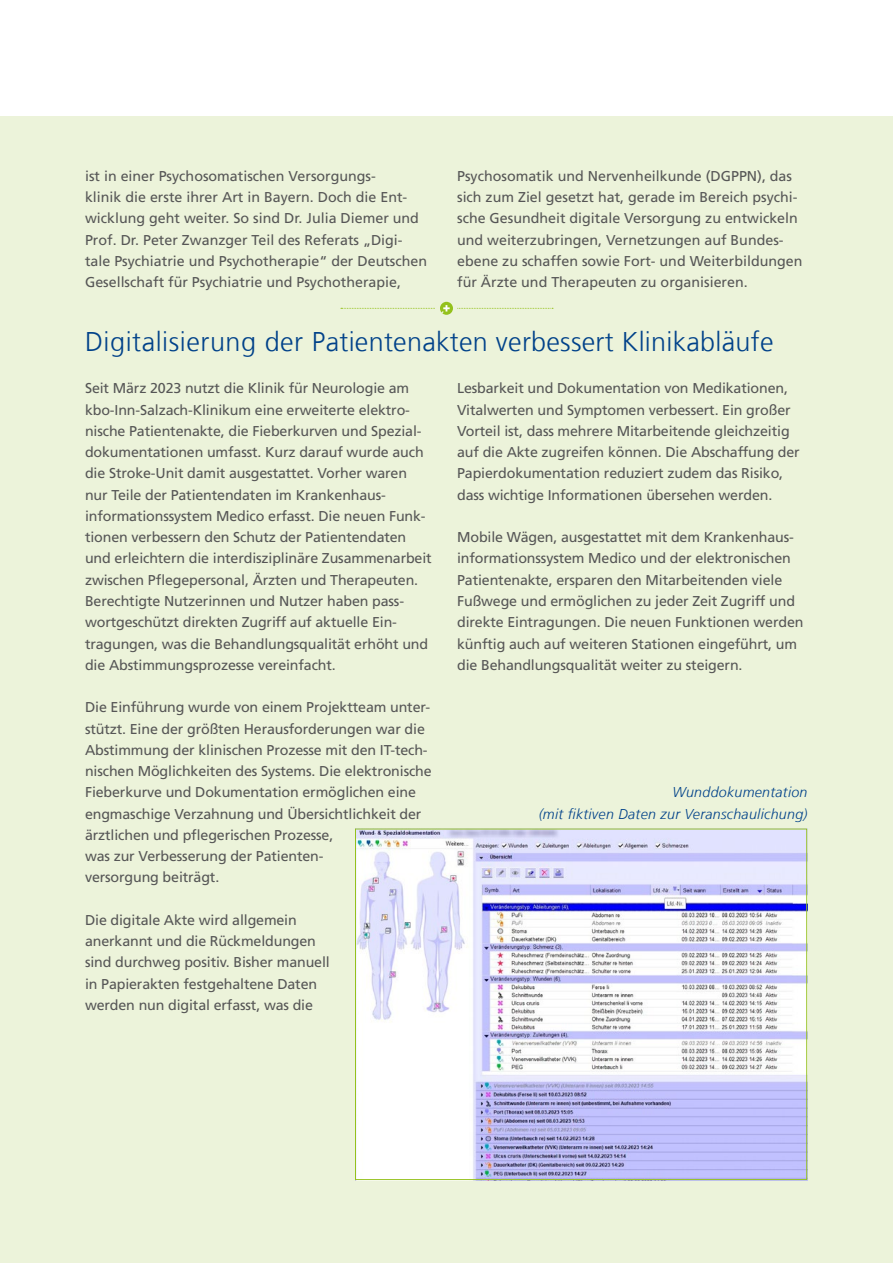
<style>
.page{position:relative;width:893px;height:1263px;background:#fff}
.page>*{position:absolute;margin:0;border:0;box-sizing:border-box;transform-origin:0 0}
.t1{font:300 27px "Frutiger LT Com";letter-spacing:.01em;color:#004189}
.t2{font:14.25px/21.3px "Frutiger LT Com";letter-spacing:-.01em;color:#565656}
.t3{font:italic 300 14.25px/21.3px "Frutiger LT Com";letter-spacing:.02em;color:#004189;text-align:right}
</style>
<div class="page">
<div style="left:0;top:117px;width:893px;height:1146px;background:#ecf3da"></div>
<img style="left:357px;top:830px;width:448px;height:348px">
<div style="left:355px;top:828px;width:452px;height:352px;border:1px solid #94c11c"></div>
<svg style="left:341px;top:302px;width:212px;height:13px"></svg>
<p class="t2" style="left:85px;top:165px;width:344px">ist in einer Psychosomatischen Versorgungs-<br>klinik die erste ihrer Art in Bayern. Doch die Ent&shy;wicklung geht weiter. So sind Dr. Julia Diemer und Prof. Dr. Peter Zwanzger Teil des Referats „Digi&shy;tale Psychiatrie und Psychotherapie“ der Deutschen Gesellschaft für Psychiatrie und Psychotherapie,</p>
<p class="t2" style="left:457px;top:165px;width:347px">Psychosomatik und Nervenheilkunde (DGPPN), das sich zum Ziel gesetzt hat, gerade im Bereich psychi&shy;sche Gesundheit digitale Versorgung zu entwickeln und weiterzubringen, Vernetzungen auf Bundes&shy;ebene zu schaffen sowie Fort- und Weiterbildungen für Ärzte und Therapeuten zu organisieren.</p>
<h1 class="t1" style="left:85px;top:326px;width:690px">Digitalisierung der Patientenakten verbessert Klinikabläufe</h1>
<p class="t2" style="left:85px;top:378px;width:348px">Seit März 2023 nutzt die Klinik für Neurologie am kbo-Inn-Salzach-Klinikum eine erweiterte elektro&shy;nische Patientenakte, die Fieberkurven und Spezial&shy;dokumentationen umfasst. Kurz darauf wurde auch die Stroke-Unit damit ausgestattet. Vorher waren nur Teile der Patientendaten im Krankenhaus&shy;informationssystem Medico erfasst. Die neuen Funk&shy;tionen verbessern den Schutz der Patientendaten und erleichtern die interdisziplinäre Zusammenarbeit zwischen Pflegepersonal, Ärzten und Therapeuten.<br>Berechtigte Nutzerinnen und Nutzer haben pass&shy;wortgeschützt direkten Zugriff auf aktuelle Ein&shy;tragungen, was die Behandlungsqualität erhöht und die Abstimmungsprozesse vereinfacht.</p>
<p class="t2" style="left:85px;top:697px;width:348px">Die Einführung wurde von einem Projektteam unter&shy;stützt. Eine der größten Herausforderungen war die Abstimmung der klinischen Prozesse mit den IT-tech&shy;nischen Möglichkeiten des Systems. Die elektronische Fieberkurve und Dokumentation ermöglichen eine engmaschige Verzahnung und Übersichtlichkeit der ärztlichen und pflegerischen Prozesse,<br>was zur Verbesserung der Patienten-<br>versorgung beiträgt.</p>
<p class="t2" style="left:85px;top:909px;width:246px">Die digitale Akte wird allgemein anerkannt und die Rückmeldungen sind durchweg positiv. Bisher manuell in Papierakten festgehaltene Daten werden nun digital erfasst, was die</p>
<p class="t2" style="left:457px;top:378px;width:344px">Lesbarkeit und Dokumentation von Medikationen, Vitalwerten und Symptomen verbessert. Ein großer Vorteil ist, dass mehrere Mitarbeitende gleichzeitig auf die Akte zugreifen können. Die Abschaffung der Papierdokumentation reduziert zudem das Risiko, dass wichtige Informationen übersehen werden.</p>
<p class="t2" style="left:457px;top:527px;width:348px">Mobile Wägen, ausgestattet mit dem Krankenhaus&shy;informationssystem Medico und der elektronischen Patientenakte, ersparen den Mitarbeitenden viele Fußwege und ermöglichen zu jeder Zeit Zugriff und direkte Eintragungen. Die neuen Funktionen werden künftig auch auf weiteren Stationen eingeführt, um die Behandlungsqualität weiter zu steigern.</p>
<p class="t3" style="left:539px;top:782px;width:270px">Wunddokumentation<br>(mit fiktiven Daten zur Veranschaulichung)</p>
</div>
